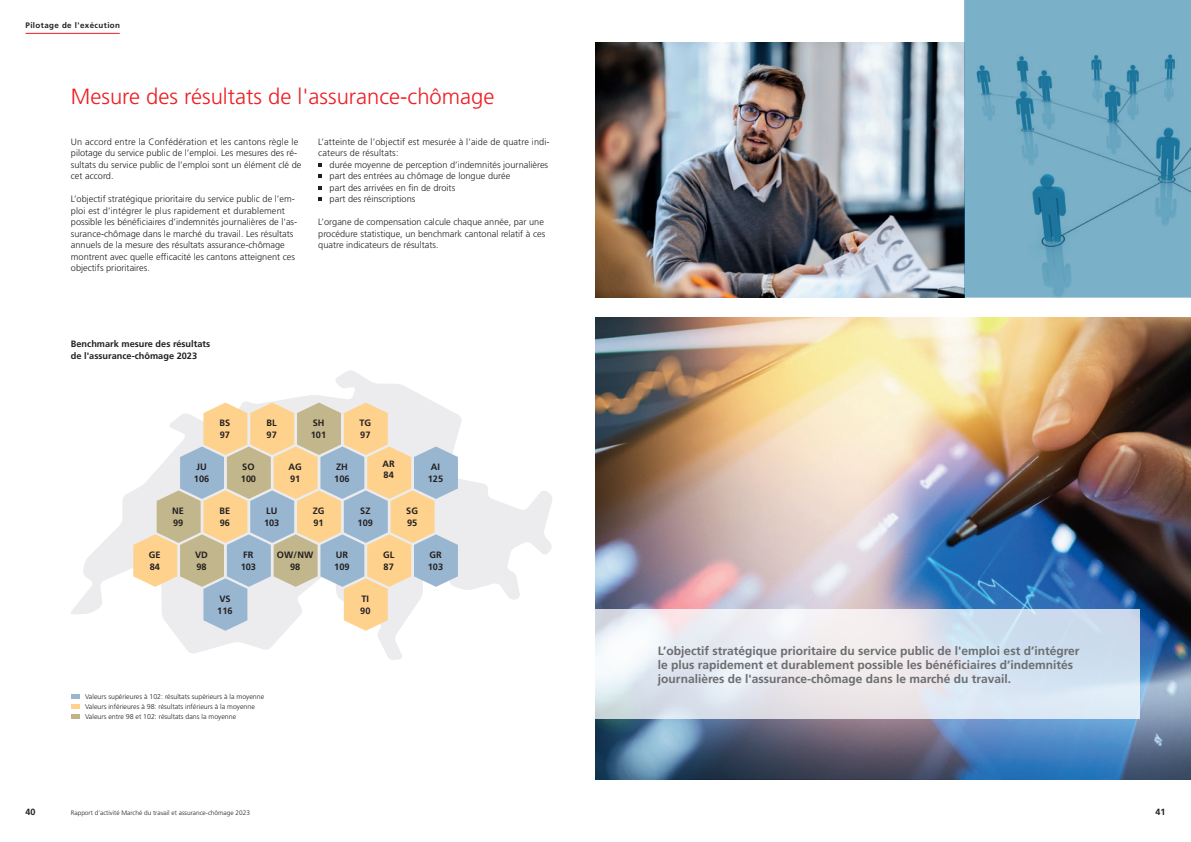
<style>
.page{position:relative;width:1191px;height:842px;background:#fff}
.page>*{position:absolute;margin:0;border:0;box-sizing:border-box;transform-origin:0 0}
.t1{font:300 22px "Frutiger LT Std";color:#ee1d23}
.t2{font:700 12px/14px "Frutiger LT Std";color:#6c6d70}
.t3{font:300 9.2px/11.5px "Frutiger LT Std";color:#231f20}
.t4{font:700 9.2px/11.5px "Frutiger LT Std";color:#231f20}
.t5{font:700 9px "Frutiger LT Std";color:#231f20}
.t6{font:700 8px "Frutiger LT Std";letter-spacing:.05em;color:#231f20}
.t7{font:300 7px/10px "Frutiger LT Std";color:#231f20}
.t8{font:300 6.5px "Frutiger LT Std";color:#231f20}
</style>
<div class="page">
<svg style="left:318px;top:163px;width:4px;height:3px"></svg>
<svg style="left:318px;top:174px;width:4px;height:4px"></svg>
<svg style="left:318px;top:186px;width:4px;height:3px"></svg>
<svg style="left:318px;top:197px;width:4px;height:4px"></svg>
<hr style="left:26px;top:33px;width:94px;height:1px;background:#ee1d23">
<svg style="left:71px;top:370px;width:481px;height:290px"></svg>
<div style="left:71px;top:694px;width:8px;height:5px;background:#99b6d1"></div>
<div style="left:71px;top:704px;width:8px;height:5px;background:#fed28d"></div>
<div style="left:71px;top:714px;width:8px;height:5px;background:#c2b28a"></div>
<img style="left:595px;top:43px;width:369px;height:255px">
<img style="left:595px;top:317px;width:596px;height:463px">
<svg style="left:595px;top:609px;width:545px;height:110px;background:#e1e6ef"></svg>
<svg style="left:964px;top:0;width:227px;height:298px;background:#73abc3"></svg>
<svg style="left:133px;top:403px;width:325px;height:228px;background:#dbd4c2"></svg>
<p class="t6" style="left:26px;top:21px;width:96px">Pilotage de l'exécution</p>
<h1 class="t1" style="left:71px;top:84px;width:425px">Mesure des résultats de l'assurance-chômage</h1>
<p class="t3" style="left:71px;top:136px;width:232px">Un accord entre la Confédération et les cantons règle le pilotage du service public de l’emploi. Les mesures des ré&shy;sultats du service public de l’emploi sont un élément clé de cet accord.</p>
<p class="t3" style="left:71px;top:194px;width:228px">L’objectif stratégique prioritaire du service public de l’em&shy;ploi est d’intégrer le plus rapidement et durablement possible les bénéficiaires d’indemnités journalières de l'as&shy;surance-chômage dans le marché du travail. Les résultats annuels de la mesure des résultats assurance-chômage montrent avec quelle efficacité les cantons atteignent ces objectifs prioritaires.</p>
<p class="t3" style="left:318px;top:136px;width:233px">L’atteinte de l’objectif est mesurée à l’aide de quatre indi&shy;cateurs de résultats:</p>
<p class="t3" style="left:330px;top:159px;width:220px">durée moyenne de perception d’indemnités journalières part des entrées au chômage de longue durée<br>part des arrivées en fin de droits<br>part des réinscriptions</p>
<p class="t3" style="left:318px;top:217px;width:228px">L’organe de compensation calcule chaque année, par une procédure statistique, un benchmark cantonal relatif à ces quatre indicateurs de résultats.</p>
<p class="t4" style="left:71px;top:338px;width:141px">Benchmark mesure des résultats de l'assurance-chômage 2023</p>
<p class="t4" style="left:220px;top:418px;width:12px">BS<br>97</p>
<p class="t4" style="left:267px;top:418px;width:12px">BL<br>97</p>
<p class="t4" style="left:311px;top:418px;width:17px">SH<br>101</p>
<p class="t4" style="left:359px;top:418px;width:13px">TG<br>97</p>
<p class="t4" style="left:194px;top:461px;width:17px">JU<br>106</p>
<p class="t4" style="left:241px;top:461px;width:16px">SO<br>100</p>
<p class="t4" style="left:288px;top:461px;width:15px">AG<br>91</p>
<p class="t4" style="left:334px;top:461px;width:17px">ZH<br>106</p>
<p class="t4" style="left:382px;top:458px;width:14px">AR<br>84</p>
<p class="t4" style="left:428px;top:461px;width:17px;text-align:center">AI<br>125</p>
<p class="t4" style="left:172px;top:505px;width:13px">NE<br>99</p>
<p class="t4" style="left:220px;top:505px;width:12px">BE<br>96</p>
<p class="t4" style="left:264px;top:505px;width:17px">LU<br>103</p>
<p class="t4" style="left:313px;top:505px;width:13px">ZG<br>91</p>
<p class="t4" style="left:358px;top:505px;width:17px">SZ<br>109</p>
<p class="t4" style="left:406px;top:505px;width:13px">SG<br>95</p>
<p class="t4" style="left:149px;top:549px;width:13px">GE<br>84</p>
<p class="t4" style="left:195px;top:549px;width:14px">VD<br>98</p>
<p class="t4" style="left:241px;top:549px;width:17px">FR<br>103</p>
<p class="t4" style="left:277px;top:549px;width:38px;text-align:center">OW/NW<br>98</p>
<p class="t4" style="left:334px;top:549px;width:17px">UR<br>109</p>
<p class="t4" style="left:383px;top:549px;width:13px">GL<br>87</p>
<p class="t4" style="left:428px;top:549px;width:17px">GR<br>103</p>
<p class="t4" style="left:217px;top:593px;width:17px">VS<br>116</p>
<p class="t4" style="left:360px;top:593px;width:12px">TI<br>90</p>
<h2 class="t2" style="left:658px;top:643px;width:423px">L’objectif stratégique prioritaire du service public de l'emploi est d’intégrer le plus rapidement et durablement possible les bénéficiaires d’indemnités journalières de l'assurance-chômage dans le marché du travail.</h2>
<p class="t7" style="left:85px;top:691px;width:181px">Valeurs supérieures à 102: résultats supérieurs à la moyenne<br>Valeurs inférieures à 98: résultats inférieurs à la moyenne<br>Valeurs entre 98 et 102: résultats dans la moyenne</p>
<p class="t5" style="left:26px;top:806px;width:12px">40</p>
<p class="t8" style="left:71px;top:809px;width:181px">Rapport d’activité Marché du travail et assurance-chômage 2023</p>
<p class="t5" style="left:1155px;top:806px;width:12px">41</p>
</div>
